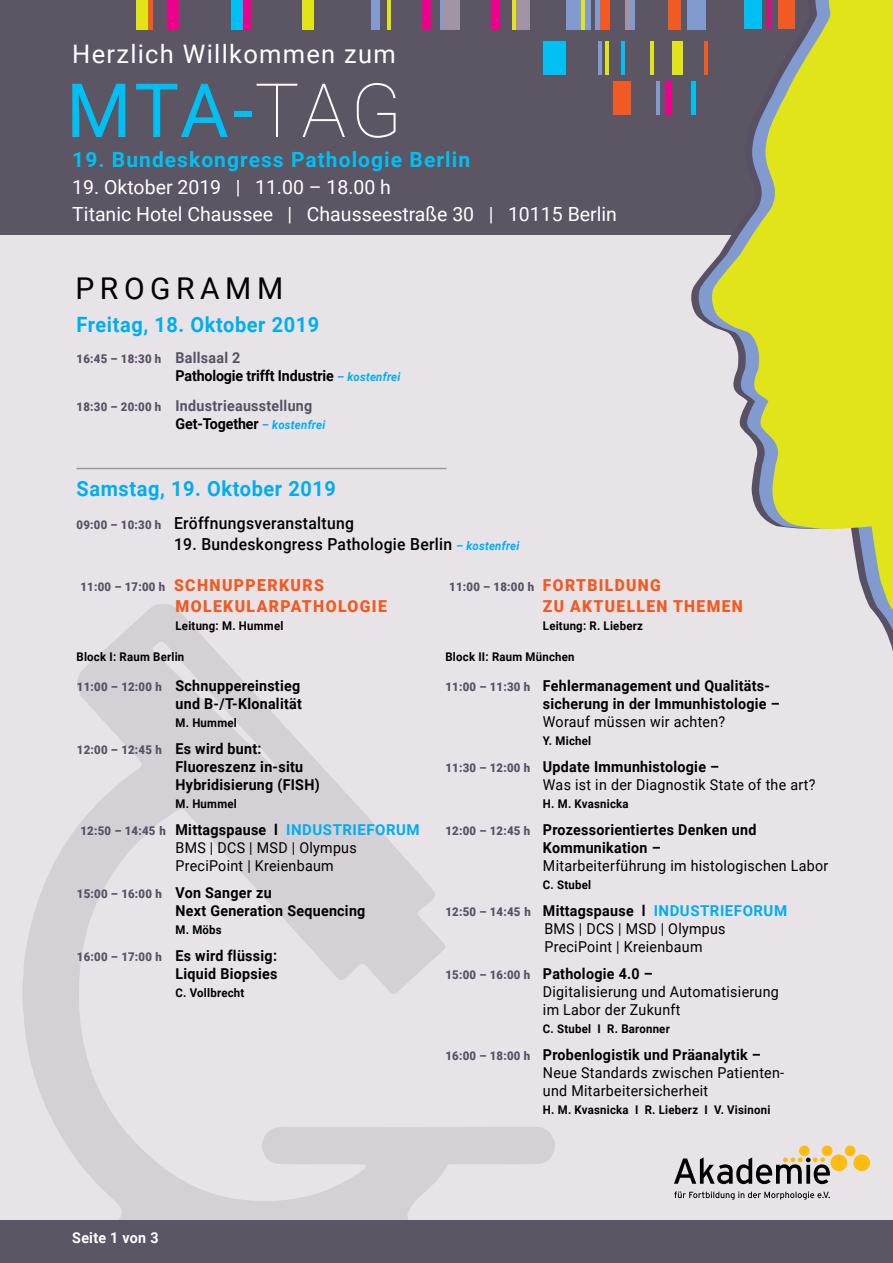
<style>
.page{position:relative;width:893px;height:1263px;background:#e7e3e7}
.page>*{position:absolute;margin:0;border:0;box-sizing:border-box;transform-origin:0 0}
.t1{font:75px "Roboto";color:#00c0f3}
.t2{font:30px "Roboto";letter-spacing:.185em;color:#000}
.t3{font:25.5px "Roboto";letter-spacing:.05em;color:#fff}
.t4{font:700 21px "Roboto";letter-spacing:.03em;color:#00aeef;scale:.95 1}
.t5{font:700 21px "Roboto";letter-spacing:.05em;color:#00c0f3}
.t6{font:19.5px/27px "Roboto";color:#fff}
.t7{font:500 16.5px "Roboto";letter-spacing:.02em;color:#000;scale:.95 1}
.t8{font:900 16.5px/21px "Roboto";letter-spacing:.085em;color:#f15a22;scale:.96 1}
.t9{font:900 16.5px "Roboto";letter-spacing:.085em;color:#f15a22;scale:.95 1}
.t10{font:15px/18px "Roboto";letter-spacing:.02em;color:#000;scale:.95 1}
.t11{font:700 15px/18px "Roboto";letter-spacing:.02em;color:#000;text-align:right;scale:.95 1}
.t12{font:700 15px/30px "Roboto";letter-spacing:-.01em;color:#000;scale:.95 1}
.t13{font:700 15px "Roboto";letter-spacing:.02em;color:#fff;scale:.95 1}
.t14{font:700 12px "Roboto";letter-spacing:.02em;color:#000;scale:.95 1}
.t15{font:900 12px "Roboto";letter-spacing:.02em;color:#585163;scale:.95 1}
.s1{font-weight:100;color:#fff}
.s2{font-weight:700;font-size:15px}
.s3{font-style:italic;font-size:12px;color:#00aeef}
.s4{font-weight:900;font-size:12px;color:#585163}
.s5{color:#585163}
.s6{font-weight:700;font-style:italic;font-size:12px;color:#00aeef}
.s7{font-size:12px;color:#585163}
.s8{font-weight:700;font-size:15px;color:#000}
.s9{font-weight:700}
.s10{font-weight:700;color:#00aeef}
.s11{font-size:16.5px;color:#f15a22}
</style>
<div class="page">
<svg style="left:0;top:604px;width:555px;height:617px"></svg>
<svg style="left:674px;top:1191px;width:156px;height:9px"></svg>
<div style="left:799px;top:1146px;width:10px;height:10px;background:#febc11;border-radius:50%"></div>
<div style="left:799px;top:1146px;width:10px;height:10px;border:1px solid #febc11;border-radius:50%"></div>
<div style="left:822px;top:1146px;width:10px;height:10px;background:#febc11;border-radius:50%"></div>
<div style="left:822px;top:1146px;width:10px;height:10px;border:1px solid #febc11;border-radius:50%"></div>
<div style="left:845px;top:1146px;width:10px;height:10px;background:#febc11;border-radius:50%"></div>
<div style="left:845px;top:1146px;width:10px;height:10px;border:1px solid #febc11;border-radius:50%"></div>
<div style="left:831px;top:1154px;width:16px;height:17px;background:#febc11;border-radius:50%"></div>
<div style="left:853px;top:1154px;width:17px;height:17px;background:#febc11;border-radius:50%"></div>
<svg style="left:674px;top:1157px;width:156px;height:27px"></svg>
<div style="left:0;top:1221px;width:893px;height:42px;background:#5b5564"></div>
<div style="left:0;top:0;width:893px;height:235px;background:#5b5564"></div>
<div style="left:302px;top:0;width:12px;height:30px;background:#e2e41a"></div>
<div style="left:239px;top:0;width:12px;height:30px;background:#ec008c"></div>
<svg style="left:147px;top:0;width:6px;height:30px"></svg>
<div style="left:231px;top:0;width:12px;height:30px;background:#00c0f3"></div>
<div style="left:167px;top:0;width:12px;height:30px;background:#ec008c"></div>
<div style="left:136px;top:0;width:11px;height:30px;background:#e2e41a"></div>
<div style="left:672px;top:41px;width:10px;height:34px;background:#e2e41a"></div>
<hr style="left:621px;top:41px;width:4px;height:34px;background:#00c0f3">
<hr style="left:605px;top:41px;width:3px;height:34px;background:#e2e41a">
<hr style="left:598px;top:41px;width:4px;height:34px;background:#819bd0">
<hr style="left:650px;top:41px;width:4px;height:34px;background:#e2e41a">
<div style="left:544px;top:41px;width:22px;height:34px;background:#00c0f3"></div>
<hr style="left:656px;top:81px;width:3px;height:34px;background:#819bd0">
<div style="left:665px;top:81px;width:7px;height:34px;background:#ec008c"></div>
<div style="left:613px;top:81px;width:17px;height:34px;background:#f15a22"></div>
<div style="left:687px;top:0;width:19px;height:29px;background:#819bd0"></div>
<div style="left:668px;top:0;width:13px;height:29px;background:#f15a22"></div>
<div style="left:600px;top:0;width:9px;height:29px;background:#f15a22"></div>
<div style="left:629px;top:0;width:5px;height:29px;background:#819bd0"></div>
<hr style="left:625px;top:0;width:4px;height:29px;background:#a094a5">
<hr style="left:596px;top:0;width:4px;height:29px;background:#819bd0">
<div style="left:566px;top:0;width:24px;height:29px;background:#819bd0"></div>
<hr style="left:582px;top:0;width:3px;height:29px;background:#e2e41a">
<div style="left:492px;top:0;width:8px;height:29px;background:#ec008c"></div>
<div style="left:441px;top:0;width:8px;height:29px;background:#819bd0"></div>
<div style="left:513px;top:0;width:16px;height:29px;background:#a094a5"></div>
<hr style="left:512px;top:0;width:3px;height:29px;background:#e2e41a">
<hr style="left:387px;top:0;width:3px;height:29px;background:#e2e41a">
<div style="left:422px;top:0;width:8px;height:29px;background:#ec008c"></div>
<div style="left:371px;top:0;width:8px;height:29px;background:#819bd0"></div>
<div style="left:443px;top:0;width:17px;height:29px;background:#a094a5"></div>
<svg style="left:695px;top:29px;width:14px;height:296px"></svg>
<svg style="left:709px;top:0;width:184px;height:652px;fill:#e2e41a"></svg>
<hr style="left:77px;top:468px;width:369px;height:1px;background:#a094a5">
<h3 class="t3" style="left:72px;top:36px;width:325px">Herzlich Willkommen zum</h3>
<h1 class="t1" style="left:66px;top:58px;width:338px">MTA-<span class="s1">TAG</span></h1>
<h3 class="t5" style="left:72px;top:145px;width:399px">19. Bundeskongress Pathologie Berlin</h3>
<h3 class="t6" style="left:72px;top:173px;width:546px">19. Oktober 2019 | 11.00 – 18.00 h<br>Titanic Hotel Chaussee | Chausseestraße 30 | 10115 Berlin</h3>
<h2 class="t2" style="left:75px;top:267px;width:209px">PROGRAMM</h2>
<h3 class="t4" style="left:77px;top:310px;width:257px">Freitag, 18. Oktober 2019</h3>
<p class="t15" style="left:77px;top:350px;width:174px">16:45 – 18:30 h <span class="s2">Ballsaal 2</span></p>
<p class="t12" style="left:77px;top:360px;width:342px;text-indent:99px">Pathologie trifft Industrie <span class="s3">– kostenfrei<br></span><span class="s4">18:30 – 20:00 h</span> <span class="s5">Industrieausstellung</span></p>
<p class="t12" style="left:176px;top:408px;width:159px">Get-Together <span class="s3">– kostenfrei</span></p>
<h3 class="t4" style="left:77px;top:474px;width:275px">Samstag, 19. Oktober 2019</h3>
<p class="t7" style="left:77px;top:512px;width:294px"><span class="s4">09:00 – 10:30 h</span> Eröffnungsveranstaltung</p>
<p class="t7" style="left:174px;top:533px;width:365px">19. Bundeskongress Pathologie Berlin <span class="s6">– kostenfrei</span></p>
<p class="t8" style="left:176px;top:574px;width:222px;text-indent:-95px"><span class="s7">11:00 – 17:00 h</span> SCHNUPPERKURS<br>MOLEKULARPATHOLOGIE</p>
<p class="t14" style="left:176px;top:617px;width:115px">Leitung: M. Hummel</p>
<p class="t14" style="left:77px;top:648px;width:115px">Block I: Raum Berlin</p>
<p class="t11" style="left:77px;top:676px;width:238px"><span class="s4">11:00 – 12:00 h</span> Schnuppereinstieg und B-/T-Klonalität</p>
<p class="t14" style="left:176px;top:714px;width:66px">M. Hummel</p>
<p class="t15" style="left:77px;top:741px;width:196px">12:00 – 12:45 h <span class="s8">Es wird bunt:</span></p>
<p class="t11" style="left:176px;top:757px;width:153px;text-align:left">Fluoreszenz in-situ<br>Hybridisierung (FISH)</p>
<p class="t14" style="left:176px;top:795px;width:66px">M. Hummel</p>
<p class="t10" style="left:176px;top:820px;width:259px;text-indent:-95px"><span class="s4">12:50 – 14:45 h</span> <span class="s9">Mittagspause l</span> <span class="s10">INDUSTRIEFORUM<br></span>BMS | DCS | MSD | Olympus<br>PreciPoint | Kreienbaum</p>
<p class="t15" style="left:77px;top:885px;width:207px">15:00 – 16:00 h <span class="s8">Von Sanger zu</span></p>
<p class="t11" style="left:176px;top:901px;width:201px">Next Generation Sequencing</p>
<p class="t14" style="left:176px;top:921px;width:50px">M. Möbs</p>
<p class="t11" style="left:77px;top:946px;width:213px"><span class="s4">16:00 – 17:00 h</span> Es wird flüssig:<br>Liquid Biopsies</p>
<p class="t14" style="left:176px;top:984px;width:74px">C. Vollbrecht</p>
<p class="t15" style="left:449px;top:578px;width:224px">11:00 – 18:00 h <span class="s11">FORTBILDUNG</span></p>
<p class="t9" style="left:543px;top:594px;width:212px">ZU AKTUELLEN THEMEN</p>
<p class="t14" style="left:543px;top:617px;width:107px">Leitung: R. Lieberz</p>
<p class="t14" style="left:445px;top:648px;width:137px">Block II: Raum München</p>
<p class="t11" style="left:543px;top:676px;width:251px;text-align:left;text-indent:-98px"><span class="s4">11:00 – 11:30 h</span> Fehlermanagement und Qualitäts&shy;sicherung in der Immunhistologie –</p>
<p class="t10" style="left:543px;top:712px;width:193px">Worauf müssen wir achten?</p>
<p class="t14" style="left:543px;top:732px;width:52px">Y. Michel</p>
<p class="t10" style="left:543px;top:757px;width:288px;text-indent:-98px"><span class="s4">11:30 – 12:00 h</span> <span class="s9">Update Immunhistologie –<br></span>Was ist in der Diagnostik State of the art?</p>
<p class="t14" style="left:543px;top:795px;width:92px">H. M. Kvasnicka</p>
<p class="t11" style="left:445px;top:820px;width:329px;text-align:center"><span class="s4">12:00 – 12:45 h</span> Prozessorientiertes Denken und<br>Kommunikation –</p>
<p class="t10" style="left:543px;top:856px;width:302px">Mitarbeiterführung im histologischen Labor</p>
<p class="t14" style="left:543px;top:876px;width:52px">C. Stubel</p>
<p class="t10" style="left:544px;top:901px;width:257px;text-indent:-99px"><span class="s4">12:50 – 14:45 h</span> <span class="s9">Mittagspause l</span> <span class="s10">INDUSTRIEFORUM<br></span>BMS | DCS | MSD | Olympus<br>PreciPoint | Kreienbaum</p>
<p class="t10" style="left:543px;top:964px;width:250px;text-indent:-98px"><span class="s4">15:00 – 16:00 h</span> <span class="s9">Pathologie 4.0 –<br></span>Digitalisierung und Automatisierung im Labor der Zukunft</p>
<p class="t14" style="left:543px;top:1020px;width:135px">C. Stubel Ι R. Baronner</p>
<p class="t10" style="left:543px;top:1045px;width:255px;text-indent:-98px"><span class="s4">16:00 – 18:00 h</span> <span class="s9">Probenlogistik und Präanalytik –<br></span>Neue Standards zwischen Patienten&shy;und Mitarbeitersicherheit</p>
<p class="t14" style="left:543px;top:1101px;width:241px">H. M. Kvasnicka Ι R. Lieberz Ι V. Visinoni</p>
<p class="t13" style="left:72px;top:1227px;width:92px">Seite 1 von 3</p>
</div>
